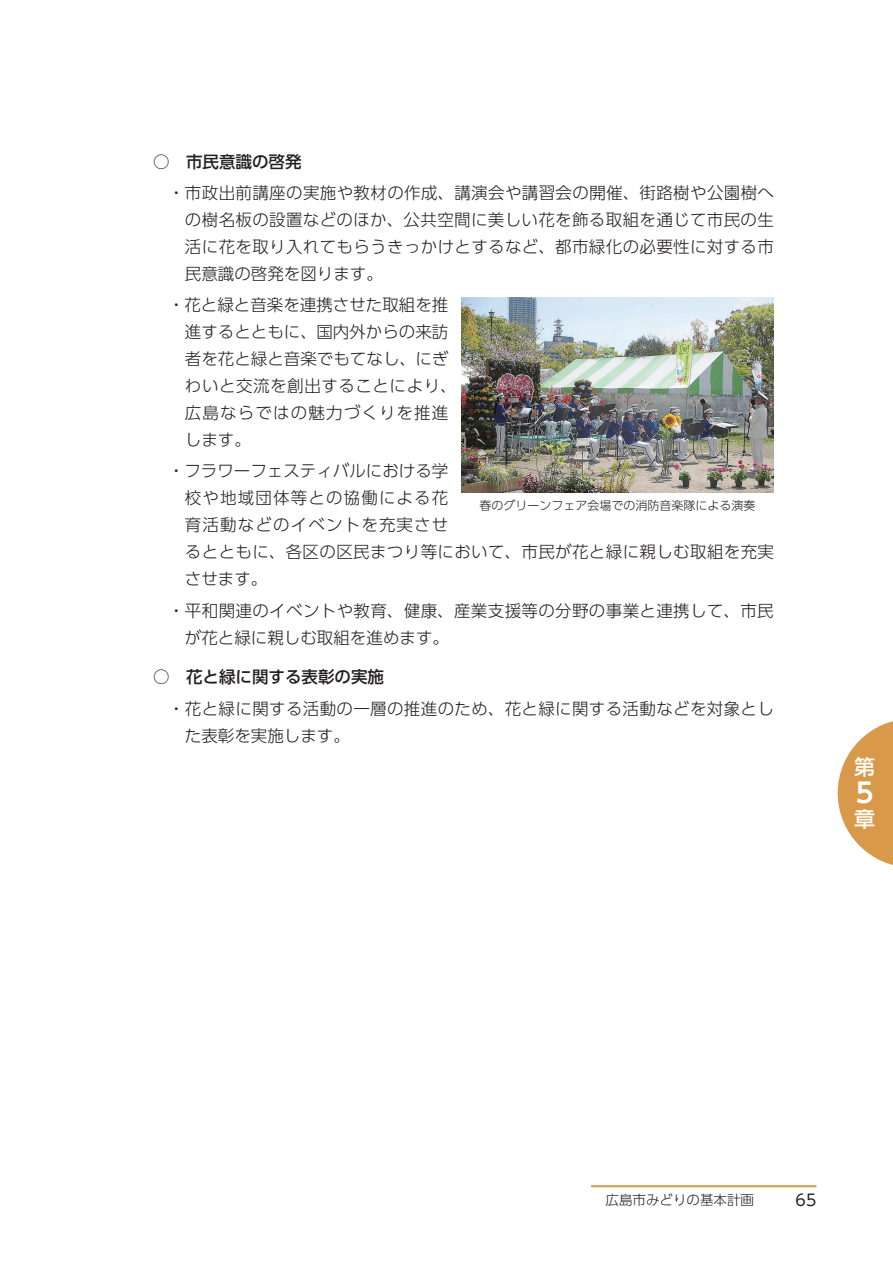
<style>
.page{position:relative;width:893px;height:1263px;background:#fff}
.page>*{position:absolute;margin:0;border:0;box-sizing:border-box;transform-origin:0 0}
.t1{font:700 27px "UD Shin Go Pro De";color:#fff}
.t2{font:500 21px "UD Shin Go Pro";color:#fff}
.t3{font:300 16.5px/27px "UD Shin Go Pro";letter-spacing:.02em;color:#231f20}
.t4{font:300 16.5px/27px "UD Shin Go Pro";color:#231f20}
.t5{font:500 16.5px "UD Shin Go Pro";color:#231f20}
.t6{font:15.75px "UD Shin Go Pro";color:#231f20}
.t7{font:300 13.5px "UD Shin Go Pro";color:#231f20}
.t8{font:300 12px "UD Shin Go Pro";color:#231f20}
</style>
<div class="page">
<hr style="left:591px;top:1185px;width:225px;height:2px;background:#d8994b">
<svg style="left:838px;top:721px;width:55px;height:144px"></svg>
<img style="left:461px;top:298px;width:313px;height:195px">
<p class="t5" style="left:153px;top:148px;width:150px">○　市民意識の啓発</p>
<p class="t3" style="left:185px;top:178px;width:591px;text-align:justify;text-indent:-17px">・市政出前講座の実施や教材の作成、講演会や講習会の開催、街路樹や公園樹への樹名板の設置などのほか、公共空間に美しい花を飾る取組を通じて市民の生活に花を取り入れてもらうきっかけとするなど、都市緑化の必要性に対する市民意識の啓発を図ります。</p>
<p class="t4" style="left:185px;top:291px;width:273px;text-indent:-17px">・花と緑と音楽を連携させた取組を推進するとともに、国内外からの来訪者を花と緑と音楽でもてなし、にぎわいと交流を創出することにより、広島ならではの魅力づくりを推進します。</p>
<p class="t3" style="left:185px;top:457px;width:591px;text-indent:-17px">・フラワーフェスティバルにおける学<br>校や地域団体等との協働による花<br>育活動などのイベントを充実させ<br>るとともに、各区の区民まつり等において、市民が花と緑に親しむ取組を充実させます。</p>
<p class="t3" style="left:185px;top:596px;width:590px;text-indent:-17px">・平和関連のイベントや教育、健康、産業支援等の分野の事業と連携して、市民が花と緑に親しむ取組を進めます。</p>
<p class="t5" style="left:153px;top:664px;width:233px">○　花と緑に関する表彰の実施</p>
<p class="t3" style="left:185px;top:694px;width:590px;text-indent:-17px">・花と緑に関する活動の一層の推進のため、花と緑に関する活動などを対象とした表彰を実施します。</p>
<p class="t8" style="left:480px;top:496px;width:277px">春のグリーンフェア会場での消防音楽隊による演奏</p>
<p class="t2" style="left:854px;top:750px;width:22px">第</p>
<h1 class="t1" style="left:856px;top:771px;width:18px">5</h1>
<p class="t2" style="left:854px;top:802px;width:22px">章</p>
<p class="t7" style="left:605px;top:1189px;width:150px">広島市みどりの基本計画</p>
<p class="t6" style="left:796px;top:1187px;width:22px">65</p>
</div>
